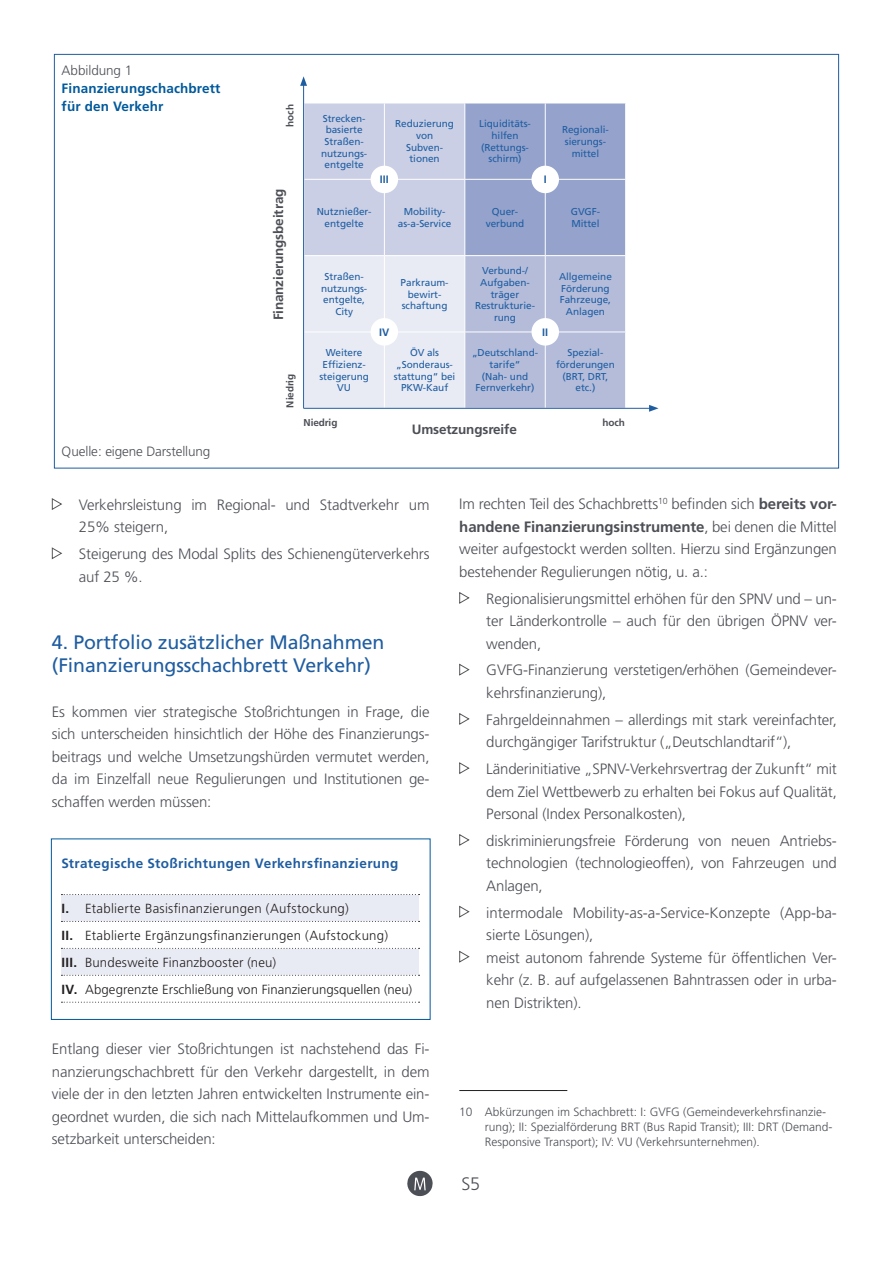
<style>
.page{position:relative;width:893px;height:1263px;background:#fff}
.page>*{position:absolute;margin:0;border:0;box-sizing:border-box;transform-origin:0 0}
.t1{font:19.5px "Frutiger LT Std";letter-spacing:-.005em;color:#1f5da1}
.t2{font:300 18px "Frutiger LT Std";color:#4d4f56}
.t3{font:300 15px/22.5px "Frutiger LT Std";letter-spacing:-.01em;color:#4d4f56;text-align:justify}
.Fließtext_Light_-_oh{font:700 13.5px "Frutiger LT Std";letter-spacing:.03em;color:#1f5da1}
.t4{font:700 13.5px/18px "Frutiger LT Std";letter-spacing:.01em;color:#00599b}
.t5{font:700 13.5px "Frutiger LT Std";letter-spacing:-.01em;color:#4d4f56}
.t6{font:300 13.5px "Frutiger LT Std";letter-spacing:-.01em;color:#4d4f56}
.Fließtext_Light_-_oh-2{font:300 13.2px "Frutiger LT Std";letter-spacing:.015em;color:#231f20}
.Fussnote{font:300 12px/15px "Frutiger LT Std";color:#4d4f56}
.t7{font:700 10.8px "Frutiger LT Std";letter-spacing:-.005em;color:#1f5da1}
.t8{font:10.05px/11.7px "Frutiger LT Std";letter-spacing:-.005em;color:#1f5da1;text-align:center}
.t9{font:700 10.05px "Frutiger LT Std";letter-spacing:-.01em;color:#4d4f56}
.s1{font-weight:700}
</style>
<div class="page">
<svg style="left:407px;top:1171px;width:26px;height:26px"></svg>
<svg style="left:52px;top:498px;width:10px;height:12px"></svg>
<svg style="left:52px;top:547px;width:10px;height:13px"></svg>
<svg style="left:459px;top:592px;width:11px;height:12px"></svg>
<svg style="left:459px;top:663px;width:11px;height:13px"></svg>
<svg style="left:459px;top:713px;width:11px;height:12px"></svg>
<svg style="left:459px;top:762px;width:11px;height:12px"></svg>
<svg style="left:459px;top:834px;width:11px;height:12px"></svg>
<svg style="left:459px;top:905px;width:11px;height:13px"></svg>
<svg style="left:459px;top:950px;width:11px;height:13px"></svg>
<hr style="left:459px;top:1090px;width:108px;height:1px;background:#231f20">
<svg style="left:305px;top:104px;width:320px;height:304px;background:#bec6df"></svg>
<hr style="left:384px;top:103px;width:1px;height:76px;background:#fff">
<hr style="left:464px;top:103px;width:1px;height:76px;background:#fff">
<hr style="left:545px;top:103px;width:1px;height:76px;background:#fff">
<hr style="left:304px;top:179px;width:80px;height:1px;background:#fff">
<hr style="left:384px;top:179px;width:81px;height:1px;background:#fff">
<hr style="left:384px;top:180px;width:1px;height:75px;background:#fff">
<hr style="left:465px;top:179px;width:80px;height:1px;background:#fff">
<hr style="left:464px;top:180px;width:1px;height:75px;background:#fff">
<hr style="left:545px;top:179px;width:81px;height:1px;background:#fff">
<hr style="left:545px;top:180px;width:1px;height:75px;background:#fff">
<hr style="left:304px;top:255px;width:80px;height:1px;background:#fff">
<hr style="left:384px;top:255px;width:81px;height:1px;background:#fff">
<hr style="left:384px;top:256px;width:1px;height:76px;background:#fff">
<hr style="left:465px;top:255px;width:80px;height:1px;background:#fff">
<hr style="left:464px;top:256px;width:1px;height:76px;background:#fff">
<hr style="left:545px;top:255px;width:81px;height:1px;background:#fff">
<hr style="left:545px;top:256px;width:1px;height:76px;background:#fff">
<hr style="left:304px;top:332px;width:80px;height:1px;background:#fff">
<hr style="left:384px;top:332px;width:81px;height:1px;background:#fff">
<hr style="left:384px;top:332px;width:1px;height:76px;background:#fff">
<hr style="left:465px;top:332px;width:80px;height:1px;background:#fff">
<hr style="left:464px;top:332px;width:1px;height:76px;background:#fff">
<hr style="left:545px;top:332px;width:81px;height:1px;background:#fff">
<hr style="left:545px;top:332px;width:1px;height:76px;background:#fff">
<div style="left:531px;top:166px;width:28px;height:27px;background:#fff;border-radius:50%"></div>
<div style="left:531px;top:318px;width:28px;height:28px;background:#fff;border-radius:50%"></div>
<div style="left:371px;top:318px;width:27px;height:28px;background:#fff;border-radius:50%"></div>
<div style="left:371px;top:166px;width:27px;height:27px;background:#fff;border-radius:50%"></div>
<hr style="left:304px;top:408px;width:347px;height:1px;background:#1f5da1">
<svg style="left:649px;top:405px;width:10px;height:7px"></svg>
<hr style="left:303px;top:83px;width:1px;height:325px;background:#1f5da1">
<svg style="left:300px;top:76px;width:7px;height:10px"></svg>
<div style="left:51px;top:838px;width:380px;height:182px;border:1px solid #00599b"></div>
<svg style="left:61px;top:1002px;width:359px;height:1px"></svg>
<svg style="left:61px;top:894px;width:359px;height:82px"></svg>
<p class="t6" style="left:62px;top:63px;width:72px">Abbildung 1</p>
<p class="t4" style="left:62px;top:79px;width:160px">Finanzierungschachbrett für den Verkehr</p>
<p class="t6" style="left:62px;top:443px;width:150px">Quelle: eigene Darstellung</p>
<p class="t9" style="left:284px;top:127px;width:24px;rotate:-90deg">hoch</p>
<p class="t5" style="left:271px;top:320px;width:133px;rotate:-90deg">Finanzierungsbeitrag</p>
<p class="t9" style="left:284px;top:408px;width:35px;rotate:-90deg">Niedrig</p>
<p class="t8" style="left:321px;top:112px;width:48px">Strecken&shy;basierte<br>Straßen&shy;nutzungs&shy;entgelte</p>
<p class="t8" style="left:395px;top:118px;width:60px">Reduzierung von<br>Subven&shy;tionen</p>
<p class="t8" style="left:479px;top:118px;width:53px">Liquiditäts&shy;hilfen (Rettungs&shy;schirm)</p>
<p class="t8" style="left:562px;top:124px;width:48px">Regionali&shy;sierungs&shy;mittel</p>
<p class="t8" style="left:317px;top:206px;width:56px">Nutznießer&shy;entgelte</p>
<p class="t8" style="left:398px;top:206px;width:55px">Mobility&shy;as-a-Service</p>
<p class="t8" style="left:486px;top:206px;width:40px">Quer&shy;verbund</p>
<p class="t8" style="left:571px;top:206px;width:31px;text-align:left">GVGF-<br>Mittel</p>
<p class="t7" style="left:380px;top:173px;width:10px">III</p>
<p class="t7" style="left:544px;top:173px;width:4px">I</p>
<p class="t8" style="left:321px;top:271px;width:48px">Straßen&shy;nutzungs&shy;entgelte,<br>City</p>
<p class="t8" style="left:401px;top:277px;width:49px">Parkraum&shy;bewirt&shy;schaftung</p>
<p class="t8" style="left:475px;top:265px;width:61px">Verbund-/<br>Aufgaben&shy;träger<br>Restrukturie&shy;rung</p>
<p class="t8" style="left:559px;top:271px;width:54px">Allgemeine<br>Förderung<br>Fahrzeuge,<br>Anlagen</p>
<p class="t8" style="left:319px;top:347px;width:51px">Weitere<br>Effizienz&shy;steigerung<br>VU</p>
<p class="t8" style="left:394px;top:347px;width:63px">ÖV als „Sonderaus&shy;stattung“ bei<br>PKW-Kauf</p>
<p class="t8" style="left:472px;top:347px;width:68px">„Deutschland&shy;tarife“<br>(Nah- und<br>Fernverkehr)</p>
<p class="t8" style="left:556px;top:347px;width:60px">Spezial&shy;förderungen (BRT, DRT, etc.)</p>
<p class="t7" style="left:379px;top:326px;width:12px">IV</p>
<p class="t7" style="left:542px;top:326px;width:7px">II</p>
<p class="t9" style="left:304px;top:416px;width:35px">Niedrig</p>
<p class="t9" style="left:603px;top:416px;width:24px">hoch</p>
<p class="t5" style="left:412px;top:421px;width:107px">Umsetzungsreife</p>
<p class="t3" style="left:79px;top:494px;width:352px">Verkehrsleistung im Regional- und Stadtverkehr um<br>25% steigern,</p>
<p class="t3" style="left:79px;top:543px;width:352px">Steigerung des Modal Splits des Schienengüterverkehrs auf 25 %.</p>
<p class="t1" style="left:52px;top:631px;width:334px">4. Portfolio zusätzlicher Maßnahmen</p>
<p class="t1" style="left:52px;top:653px;width:320px">(Finanzierungsschachbrett Verkehr)</p>
<p class="t3" style="left:52px;top:700px;width:379px">Es kommen vier strategische Stoßrichtungen in Frage, die sich unterscheiden hinsichtlich der Höhe des Finanzierungs&shy;beitrags und welche Umsetzungshürden vermutet werden, da im Einzelfall neue Regulierungen und Institutionen ge&shy;schaffen werden müssen:</p>
<p class="Fließtext_Light_-_oh" style="left:61px;top:855px;width:339px">Strategische Stoßrichtungen Verkehrsfinanzierung</p>
<p class="Fließtext_Light_-_oh-2" style="left:61px;top:901px;width:289px"><span class="s1">I.</span> Etablierte Basisfinanzierungen (Aufstockung)</p>
<p class="Fließtext_Light_-_oh-2" style="left:61px;top:928px;width:328px"><span class="s1">II.</span> Etablierte Ergänzungsfinanzierungen (Aufstockung)</p>
<p class="Fließtext_Light_-_oh-2" style="left:61px;top:955px;width:216px"><span class="s1">III.</span> Bundesweite Finanzbooster (neu)</p>
<p class="Fließtext_Light_-_oh-2" style="left:61px;top:982px;width:352px"><span class="s1">IV.</span> Abgegrenzte Erschließung von Finanzierungsquellen (neu)</p>
<p class="t3" style="left:52px;top:1038px;width:379px">Entlang dieser vier Stoßrichtungen ist nachstehend das Fi&shy;nanzierungschachbrett für den Verkehr dargestellt, in dem viele der in den letzten Jahren entwickelten Instrumente ein&shy;geordnet wurden, die sich nach Mittelaufkommen und Um&shy;setzbarkeit unterscheiden:</p>
<p class="t3" style="left:459px;top:493px;width:379px">Im rechten Teil des Schachbretts<sup>10</sup> befinden sich <span class="s1">bereits vor&shy;handene Finanzierungsinstrumente</span>, bei denen die Mittel weiter aufgestockt werden sollten. Hierzu sind Ergänzungen bestehender Regulierungen nötig, u. a.:</p>
<p class="t3" style="left:486px;top:587px;width:352px">Regionalisierungsmittel erhöhen für den SPNV und – un&shy;ter Länderkontrolle – auch für den übrigen ÖPNV ver&shy;wenden,</p>
<p class="t3" style="left:486px;top:659px;width:352px">GVFG-Finanzierung verstetigen/erhöhen (Gemeindever&shy;kehrsfinanzierung),</p>
<p class="t3" style="left:486px;top:708px;width:352px">Fahrgeldeinnahmen – allerdings mit stark vereinfachter, durchgängiger Tarifstruktur („Deutschlandtarif“),</p>
<p class="t3" style="left:486px;top:758px;width:352px">Länderinitiative „SPNV-Verkehrsvertrag der Zukunft“ mit dem Ziel Wettbewerb zu erhalten bei Fokus auf Qualität, Personal (Index Personalkosten),</p>
<p class="t3" style="left:486px;top:829px;width:352px">diskriminierungsfreie Förderung von neuen Antriebs&shy;technologien (technologieoffen), von Fahrzeugen und Anlagen,</p>
<p class="t3" style="left:486px;top:901px;width:352px">intermodale Mobility-as-a-Service-Konzepte (App-ba&shy;sierte Lösungen),</p>
<p class="t3" style="left:486px;top:946px;width:352px">meist autonom fahrende Systeme für öffentlichen Ver&shy;kehr (z. B. auf aufgelassenen Bahntrassen oder in urba&shy;nen Distrikten).</p>
<p class="Fussnote" style="left:485px;top:1104px;width:349px;text-indent:-26px">10 Abkürzungen im Schachbrett: I: GVFG (Gemeindeverkehrsfinanzie&shy;rung); II: Spezialförderung BRT (Bus Rapid Transit); III: DRT (Demand-<br>Responsive Transport); IV: VU (Verkehrsunternehmen).</p>
<p class="t2" style="left:461px;top:1174px;width:20px">S5</p>
</div>
